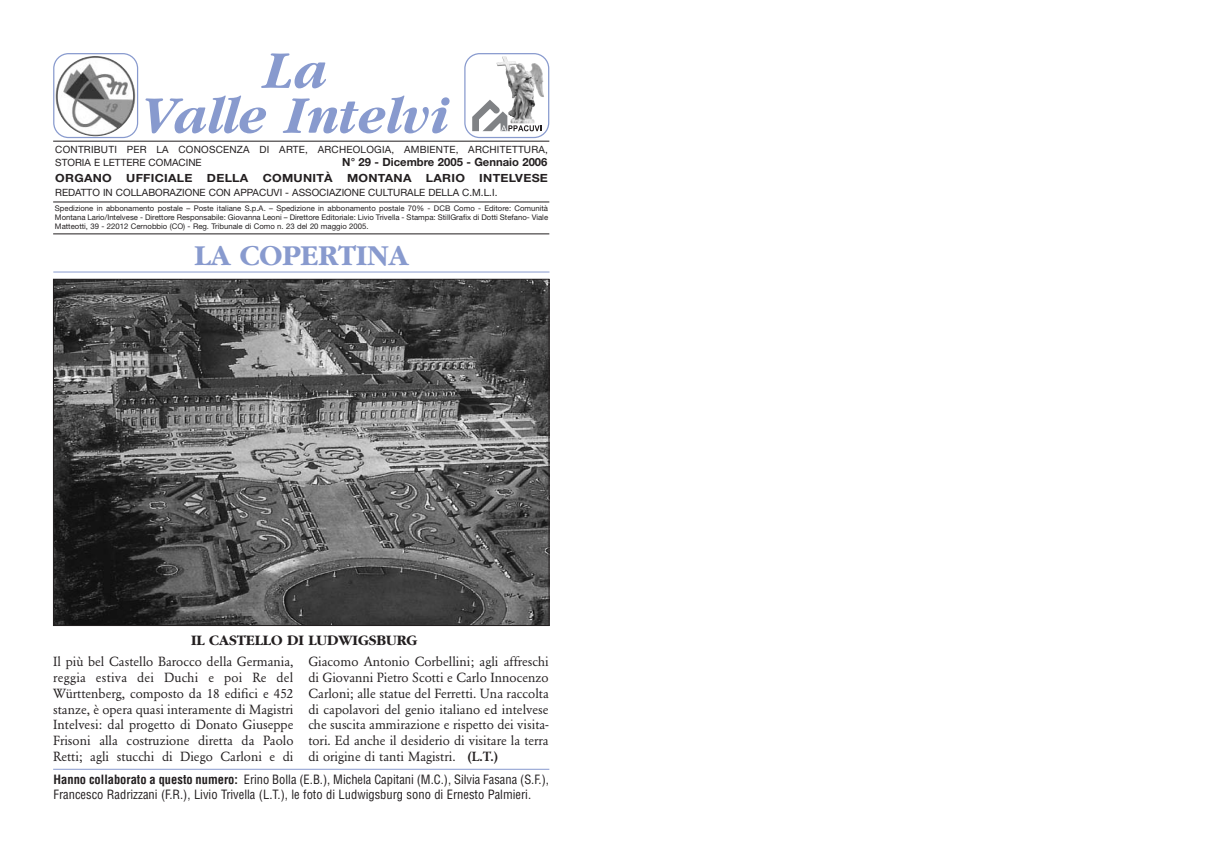
<style>
.page{position:relative;width:1205px;height:851px;background:#fff}
.page>*{position:absolute;margin:0;border:0;box-sizing:border-box;transform-origin:0 0}
.t1{font:italic 700 55px/45px "Garamond";color:#889ace;text-align:center}
.t2{font:700 30px "Garamond";color:#889ace}
.t3{font:700 15px "Garamond";color:#231f20}
.t4{font:13.12px/15.8px "Garamond BE";color:#231f20;text-align:justify}
.t5{font:condensed 12.5px/15px "Helvetica LT Std";color:#231f20}
.t6{font:700 11.25px "Helvetica Neue";letter-spacing:.02em;color:#231f20;scale:1.1 1}
.t7{font:700 11.25px "Helvetica Neue";color:#231f20}
.t8{font:10px/12.9px "Helvetica Neue";letter-spacing:.02em;color:#231f20}
.t9{font:10px "Helvetica Neue";color:#231f20}
.t10{font:7.75px/9.2px "Helvetica Neue";color:#231f20;text-align:justify}
.s1{font-weight:500}
.s2{font-family:"Helvetica";font-weight:700}
</style>
<div class="page">
<hr style="left:53px;top:202px;width:496px;height:1px;background:#231f20">
<hr style="left:53px;top:141px;width:496px;height:1px;background:#231f20">
<hr style="left:53px;top:233px;width:496px;height:1px;background:#231f20">
<svg style="left:53px;top:53px;width:85px;height:85px"></svg>
<img style="left:55px;top:281px;width:492px;height:342px">
<hr style="left:53px;top:768px;width:496px;height:1px;background:#889ace">
<svg style="left:464px;top:53px;width:85px;height:85px"></svg>
<hr style="left:53px;top:272px;width:496px;height:1px;background:#889ace">
<img style="left:55px;top:56px;width:81px;height:80px;border-radius:50%">
<h1 class="t1" style="left:145px;top:46px;width:309px">La<br>Valle Intelvi</h1>
<p class="t8" style="left:55px;top:144px;width:494px">CONTRIBUTI PER LA CONOSCENZA DI ARTE, ARCHEOLOGIA, AMBIENTE, ARCHITETTURA,<br>STORIA E LETTERE COMACINE</p>
<p class="t7" style="left:342px;top:158px;width:207px">N° 29 - Dicembre 2005 - Gennaio 2006</p>
<p class="t6" style="left:55px;top:174px;width:53px">ORGANO</p>
<p class="t6" style="left:126px;top:174px;width:62px">UFFICIALE</p>
<p class="t6" style="left:207px;top:174px;width:39px">DELLA</p>
<p class="t6" style="left:263px;top:174px;width:65px">COMUNITÀ</p>
<p class="t6" style="left:347px;top:174px;width:60px">MONTANA</p>
<p class="t6" style="left:426px;top:174px;width:37px">LARIO</p>
<p class="t6" style="left:479px;top:174px;width:64px">INTELVESE</p>
<p class="t9" style="left:55px;top:189px;width:444px">REDATTO IN COLLABORAZIONE CON APPACUVI - ASSOCIAZIONE CULTURALE DELLA C.M.L.I.</p>
<p class="t10" style="left:55px;top:204px;width:495px">Spedizione in abbonamento postale – Poste italiane S.p.A. – Spedizione in abbonamento postale 70% - DCB Como - Editore: Comunità Montana Lario/Intelvese - Direttore Responsabile: Giovanna Leoni – Direttore Editoriale: Livio Trivella - Stampa: StillGrafix di Dotti Stefano- Viale Matteotti, 39 - 22012 Cernobbio (CO) - Reg. Tribunale di Como n. 23 del 20 maggio 2005.</p>
<h2 class="t2" style="left:195px;top:237px;width:215px">LA COPERTINA</h2>
<p class="t3" style="left:191px;top:631px;width:228px">IL CASTELLO DI LUDWIGSBURG</p>
<p class="t4" style="left:53px;top:654px;width:242px">Il più bel Castello Barocco della Germania, reggia estiva dei Duchi e poi Re del Württenberg, composto da 18 edifici e 452 stanze, è opera quasi interamente di Magistri Intelvesi: dal progetto di Donato Giuseppe Frisoni alla costruzione diretta da Paolo Retti; agli stucchi di Diego Carloni e di</p>
<p class="t4" style="left:308px;top:654px;width:242px">Giacomo Antonio Corbellini; agli affreschi di Giovanni Pietro Scotti e Carlo Innocenzo Carloni; alle statue del Ferretti. Una raccolta di capolavori del genio italiano ed intelvese che suscita ammirazione e rispetto dei visita&shy;tori. Ed anche il desiderio di visitare la terra di origine di tanti Magistri. <span class="s1">(L.T.)</span></p>
<p class="t5" style="left:54px;top:773px;width:497px"><span class="s2">Hanno collaborato a questo numero:</span> Erino Bolla (E.B.), Michela Capitani (M.C.), Silvia Fasana (S.F.),<br>Francesco Radrizzani (F.R.), Livio Trivella (L.T.), le foto di Ludwigsburg sono di Ernesto Palmieri.</p>
</div>
